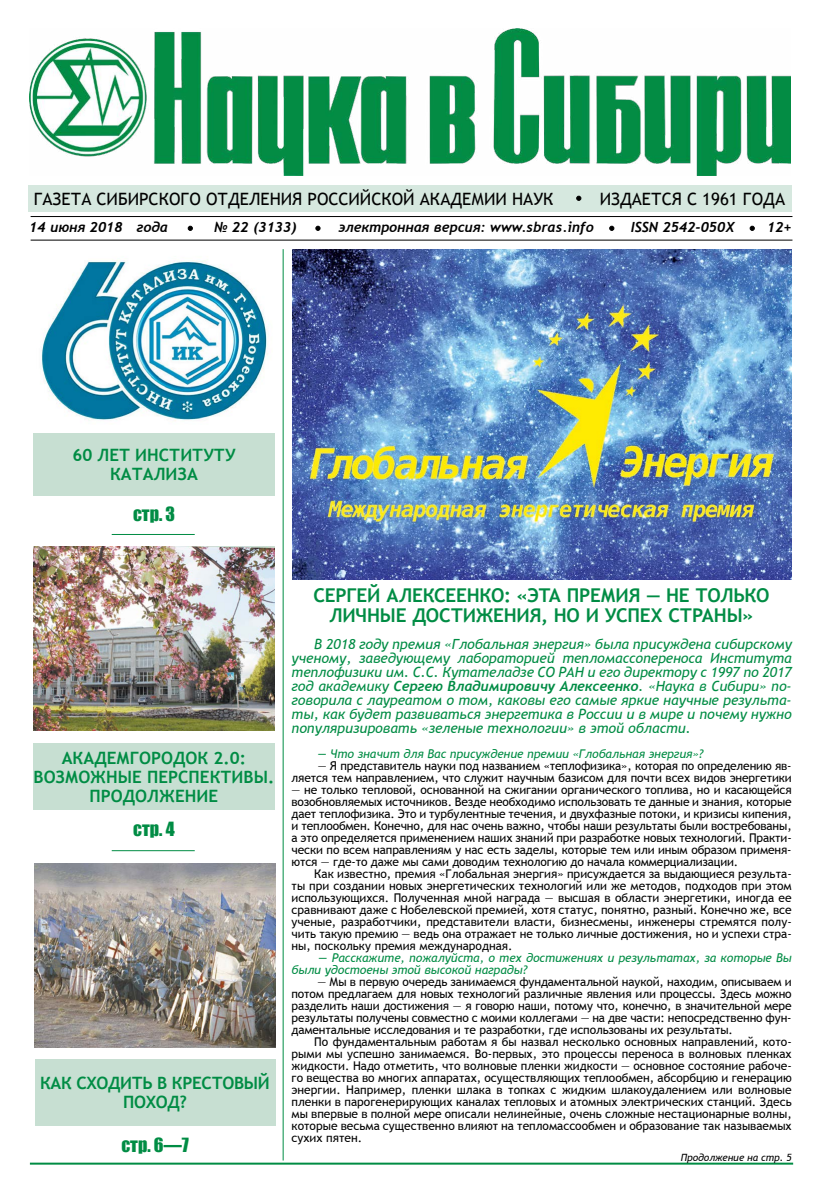
<style>
.page{position:relative;width:820px;height:1191px;background:#fff}
.page>*{position:absolute;margin:0;border:0;box-sizing:border-box;transform-origin:0 0}
.t1{font:700 19px/20px "Trebuchet MS";letter-spacing:-.015em;color:#008c44;text-align:center}
.t2{font:18px "Impact";color:#008c44}
.t3{font:700 17px/19px "Trebuchet MS";color:#008c44;text-align:center}
.t4{font:17px "Trebuchet MS";color:#000}
.t5{font:700 17px/19px "Trebuchet MS";letter-spacing:-.02em;color:#008c44;text-align:center}
.t6{font:italic 14px/14px "Trebuchet MS";color:#008c44;text-align:justify}
.t7{font:italic 700 14px "Trebuchet";color:#000}
.t8{font:12px/12px "Trebuchet MS";letter-spacing:-.01em;color:#000;text-align:justify}
.t9{font:italic 12px/12px "Trebuchet MS";color:#008c44}
.t10{font:italic 10px "Trebuchet MS";color:#000}
.s1{font-family:"Trebuchet";font-weight:700}
</style>
<div class="page">
<div style="left:33px;top:429px;width:241px;height:66px;background:#c7dfd2"></div>
<div style="left:33px;top:743px;width:241px;height:67px;background:#c7dfd2"></div>
<img style="left:292px;top:249px;width:499px;height:330px">
<div style="left:28px;top:185px;width:763px;height:27px;background:#d6e8df"></div>
<hr style="left:31px;top:216px;width:761px;height:1px;background:#000">
<hr style="left:31px;top:240px;width:761px;height:1px;background:#000">
<svg style="left:576px;top:196px;width:5px;height:5px"></svg>
<svg style="left:315px;top:226px;width:5px;height:5px"></svg>
<svg style="left:188px;top:226px;width:4px;height:5px"></svg>
<svg style="left:749px;top:226px;width:5px;height:5px"></svg>
<svg style="left:609px;top:226px;width:5px;height:5px"></svg>
<hr style="left:282px;top:249px;width:1px;height:911px;background:#008c44">
<hr style="left:30px;top:1162px;width:762px;height:2px;background:#008c44">
<img style="left:30px;top:29px;width:760px;height:147px">
<hr style="left:112px;top:850px;width:83px;height:1px;background:#008c44">
<hr style="left:112px;top:534px;width:83px;height:1px;background:#008c44">
<img style="left:33px;top:260px;width:241px;height:172px">
<img style="left:33px;top:546px;width:241px;height:184px">
<img style="left:34px;top:863px;width:241px;height:184px">
<div style="left:35px;top:1059px;width:240px;height:66px;background:#c7dfd2"></div>
<h3 class="t4" style="left:34px;top:188px;width:521px">ГАЗЕТА СИБИРСКОГО ОТДЕЛЕНИЯ РОССИЙСКОЙ АКАДЕМИИ НАУК</h3>
<h3 class="t4" style="left:599px;top:188px;width:187px">ИЗДАЕТСЯ С 1961 ГОДА</h3>
<p class="t7" style="left:29px;top:218px;width:140px">14 июня 2018 года</p>
<p class="t7" style="left:214px;top:218px;width:84px">№ 22 (3133)</p>
<p class="t7" style="left:338px;top:218px;width:257px">электронная версия: www.sbras.info</p>
<p class="t7" style="left:630px;top:218px;width:105px">ISSN 2542-050X</p>
<p class="t7" style="left:766px;top:218px;width:26px">12+</p>
<h3 class="t3" style="left:72px;top:445px;width:165px">60 ЛЕТ ИНСТИТУТУ<br>КАТАЛИЗА</h3>
<h2 class="t2" style="left:133px;top:500px;width:44px">стр. 3</h2>
<h3 class="t3" style="left:33px;top:748px;width:242px">АКАДЕМГОРОДОК 2.0:<br>ВОЗМОЖНЫЕ ПЕРСПЕКТИВЫ.<br>ПРОДОЛЖЕНИЕ</h3>
<h2 class="t2" style="left:133px;top:815px;width:43px">стр. 4</h2>
<h3 class="t5" style="left:40px;top:1073px;width:231px">КАК СХОДИТЬ В КРЕСТОВЫЙ<br>ПОХОД?</h3>
<h2 class="t2" style="left:121px;top:1131px;width:69px">стр. 6—7</h2>
<h1 class="t1" style="left:313px;top:585px;width:457px">СЕРГЕЙ АЛЕКСЕЕНКО: «ЭТА ПРЕМИЯ — НЕ ТОЛЬКО<br>ЛИЧНЫЕ ДОСТИЖЕНИЯ, НО И УСПЕХ СТРАНЫ»</h1>
<p class="t6" style="left:291px;top:637px;width:501px;text-indent:23px">В 2018 году премия «Глобальная энергия» была присуждена сибирскому ученому, заведующему лабораторией тепломассопереноса Института теплофизики им. С.С. Кутателадзе СО РАН и его директору с 1997 по 2017 год академику <span class="s1">Сергею Владимировичу Алексеенко</span>. «Наука в Сибири» по&shy;говорила с лауреатом о том, каковы его самые яркие научные результа&shy;ты, как будет развиваться энергетика в России и в мире и почему нужно популяризировать «зеленые технологии» в этой области.</p>
<p class="t9" style="left:318px;top:747px;width:386px">— Что значит для Вас присуждение премии «Глобальная энергия»?</p>
<p class="t8" style="left:291px;top:759px;width:501px;text-align:right">— Я представитель науки под названием «теплофизика», которая по определению яв&shy;ляется тем направлением, что служит научным базисом для почти всех видов энергетики</p>
<p class="t8" style="left:291px;top:783px;width:501px">— не только тепловой, основанной на сжигании органического топлива, но и касающейся возобновляемых источников. Везде необходимо использовать те данные и знания, которые дает теплофизика. Это и турбулентные течения, и двухфазные потоки, и кризисы кипения, и теплообмен. Конечно, для нас очень важно, чтобы наши результаты были востребованы, а это определяется применением наших знаний при разработке новых технологий. Практи&shy;чески по всем направлениям у нас есть заделы, которые тем или иным образом применя&shy;ются — где-то даже мы сами доводим технологию до начала коммерциализации.</p>
<p class="t8" style="left:291px;top:867px;width:501px;text-indent:23px">Как известно, премия «Глобальная энергия» присуждается за выдающиеся результа&shy;ты при создании новых энергетических технологий или же методов, подходов при этом использующихся. Полученная мной награда — высшая в области энергетики, иногда ее сравнивают даже с Нобелевской премией, хотя статус, понятно, разный. Конечно же, все ученые, разработчики, представители власти, бизнесмены, инженеры стремятся полу&shy;чить такую премию — ведь она отражает не только личные достижения, но и успехи стра&shy;ны, поскольку премия международная.</p>
<p class="t9" style="left:291px;top:951px;width:501px;text-indent:27px">— Расскажите, пожалуйста, о тех достижениях и результатах, за которые Вы были удостоены этой высокой награды?</p>
<p class="t8" style="left:291px;top:975px;width:501px;text-indent:26px">— Мы в первую очередь занимаемся фундаментальной наукой, находим, описываем и потом предлагаем для новых технологий различные явления или процессы. Здесь можно разделить наши достижения — я говорю наши, потому что, конечно, в значительной мере результаты получены совместно с моими коллегами — на две части: непосредственно фун&shy;даментальные исследования и те разработки, где использованы их результаты.</p>
<p class="t8" style="left:291px;top:1035px;width:501px;text-indent:23px">По фундаментальным работам я бы назвал несколько основных направлений, кото&shy;рыми мы успешно занимаемся. Во-первых, это процессы переноса в волновых пленках жидкости. Надо отметить, что волновые пленки жидкости — основное состояние рабоче&shy;го вещества во многих аппаратах, осуществляющих теплообмен, абсорбцию и генерацию энергии. Например, пленки шлака в топках с жидким шлакоудалением или волновые пленки в парогенерирующих каналах тепловых и атомных электрических станций. Здесь мы впервые в полной мере описали нелинейные, очень сложные нестационарные волны, которые весьма существенно влияют на тепломассообмен и образование так называемых сухих пятен.</p>
<p class="t10" style="left:680px;top:1151px;width:112px">Продолжение на стр. 5</p>
</div>
